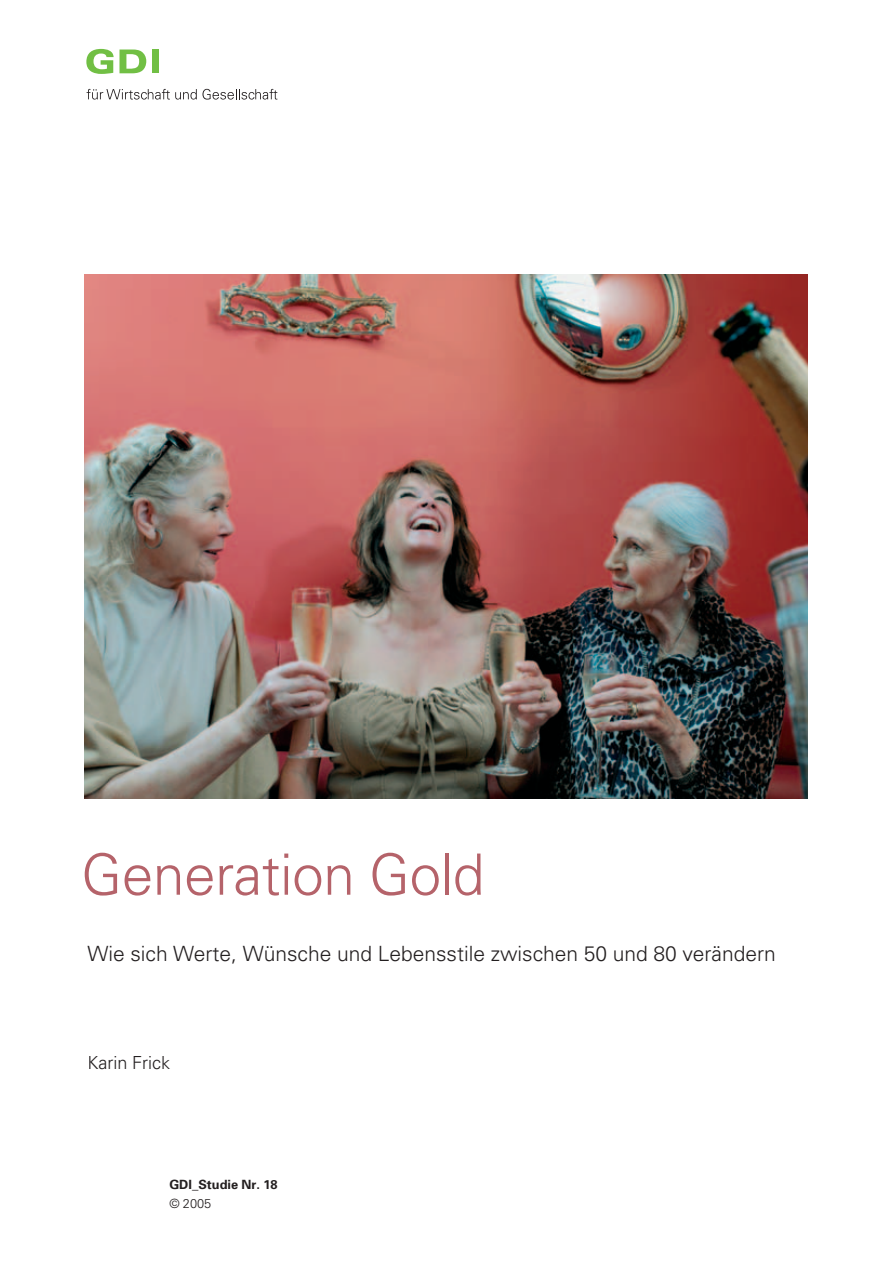
<style>
.page{position:relative;width:893px;height:1263px;background:#fff}
.page>*{position:absolute;margin:0;border:0;box-sizing:border-box;transform-origin:0 0}
.t1{font:300 57px "Univers";letter-spacing:-.01em;color:#b5636a}
.t2{font:300 21px "Univers";color:#231f20}
.t3{font:300 18px "Univers";color:#231f20}
.t4{font:700 12.75px "Univers";color:#231f20}
.t5{font:300 12.75px "Univers";color:#231f20}
</style>
<div class="page">
<svg style="left:86px;top:49px;width:27px;height:25px"></svg>
<svg style="left:119px;top:50px;width:27px;height:23px"></svg>
<div style="left:151px;top:50px;width:7px;height:23px;background:#71bf44"></div>
<svg style="left:86px;top:89px;width:191px;height:11px"></svg>
<img style="left:84px;top:274px;width:723px;height:524px">
<h1 class="t1" style="left:81px;top:840px;width:404px">Generation Gold</h1>
<p class="t2" style="left:87px;top:940px;width:689px">Wie sich Werte, Wünsche und Lebensstile zwischen 50 und 80 verändern</p>
<p class="t3" style="left:87px;top:1051px;width:84px">Karin Frick</p>
<p class="t4" style="left:169px;top:1176px;width:110px">GDI_Studie Nr. 18</p>
<p class="t5" style="left:169px;top:1196px;width:43px">© 2005</p>
</div>
